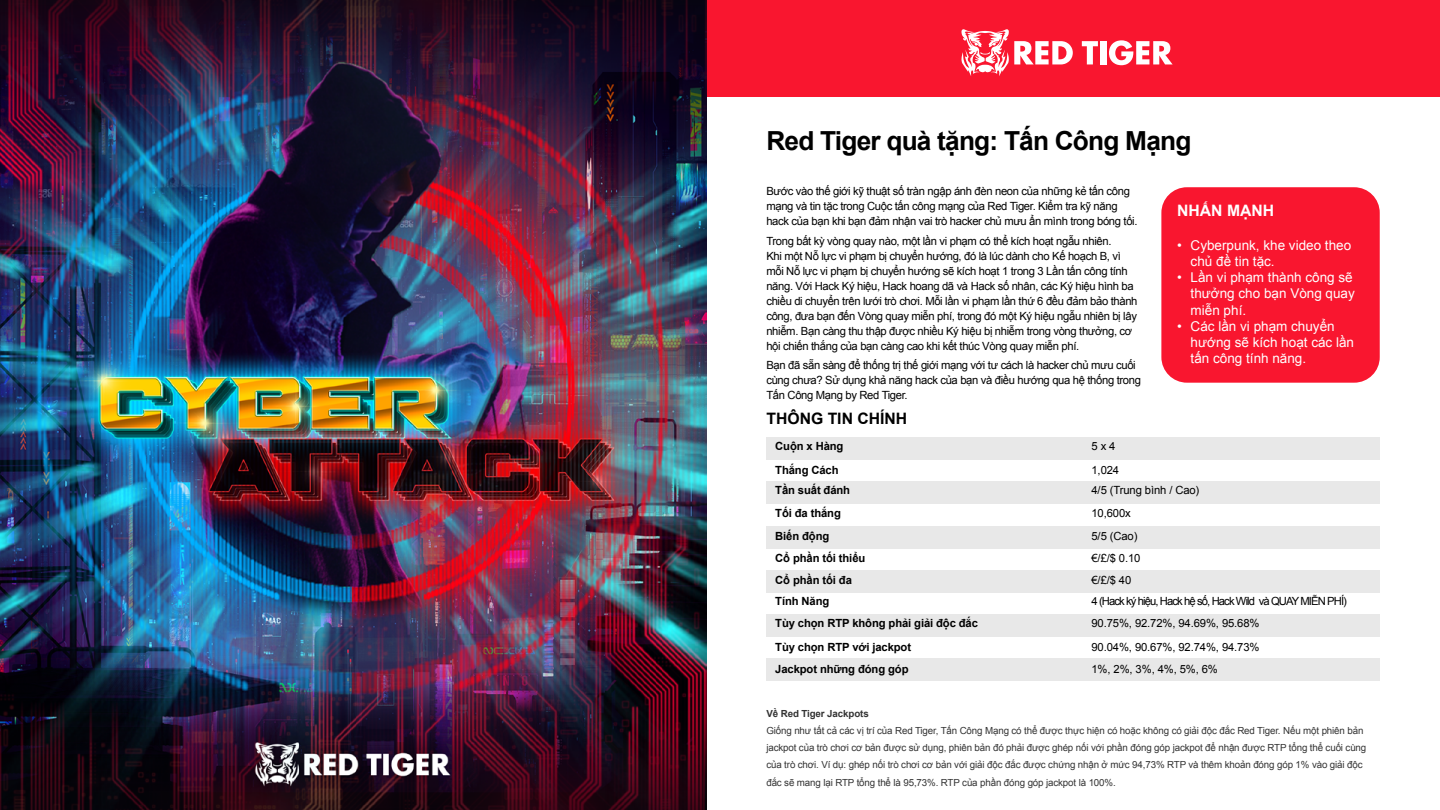
<style>
.page{position:relative;width:1440px;height:810px;background:#fff}
.page>*{position:absolute;margin:0;border:0;box-sizing:border-box;transform-origin:0 0}
.t1{font:700 26.25px "Arial";letter-spacing:-.03em;color:#000}
.t2{font:700 15.75px "Arial";color:#000}
.t3{font:700 15.75px "Arial";color:#fff}
.t4{font:13.5px/16.2px "Arial";color:#fff}
.t5{font:11.25px/15px "Arial";letter-spacing:-.03em;color:#000}
.t6{font:700 11.25px "Arial";letter-spacing:-.01em;color:#000}
.t7{font:11.25px "Arial";letter-spacing:-.01em;color:#000}
.t8{font:11.25px "Arial";letter-spacing:-.08em;color:#000}
.t9{font:9.75px/17.2px "Arial";letter-spacing:-.015em;color:#333}
.t10{font:700 9.75px "Arial";letter-spacing:-.01em;color:#333}
</style>
<div class="page">
<div style="left:706px;top:0;width:734px;height:96px;background:#f9162f"></div>
<svg style="left:961px;top:29px;width:112px;height:47px"></svg>
<svg style="left:1082px;top:41px;width:16px;height:23px"></svg>
<div style="left:1100px;top:41px;width:6px;height:23px;background:#fff"></div>
<svg style="left:1109px;top:40px;width:64px;height:25px"></svg>
<img style="left:0;top:0;width:706px;height:810px">
<div style="left:766px;top:438px;width:614px;height:22px;background:#e8e8e8"></div>
<div style="left:766px;top:570px;width:614px;height:22px;background:#e8e8e8"></div>
<div style="left:766px;top:482px;width:614px;height:22px;background:#e8e8e8"></div>
<div style="left:766px;top:526px;width:614px;height:22px;background:#e8e8e8"></div>
<div style="left:766px;top:615px;width:614px;height:22px;background:#e8e8e8"></div>
<div style="left:766px;top:659px;width:614px;height:22px;background:#e8e8e8"></div>
<div style="left:1161px;top:187px;width:219px;height:196px;background:#f9162f;border-radius:26px"></div>
<h1 class="t1" style="left:766px;top:123px;width:426px">Red Tiger quà tặng: Tấn Công Mạng</h1>
<p class="t5" style="left:766px;top:184px;width:373px">Bước vào thế giới kỹ thuật số tràn ngập ánh đèn neon của những kẻ tấn công mạng và tin tặc trong Cuộc tấn công mạng của Red Tiger. Kiểm tra kỹ năng hack của bạn khi bạn đảm nhận vai trò hacker chủ mưu ẩn mình trong bóng tối.</p>
<p class="t5" style="left:766px;top:233px;width:373px">Trong bất kỳ vòng quay nào, một lần vi phạm có thể kích hoạt ngẫu nhiên.<br>Khi một Nỗ lực vi phạm bị chuyển hướng, đó là lúc dành cho Kế hoạch B, vì mỗi Nỗ lực vi phạm bị chuyển hướng sẽ kích hoạt 1 trong 3 Lần tấn công tính năng. Với Hack Ký hiệu, Hack hoang dã và Hack số nhân, các Ký hiệu hình ba chiều di chuyển trên lưới trò chơi. Mỗi lần vi phạm lần thứ 6 đều đảm bảo thành công, đưa bạn đến Vòng quay miễn phí, trong đó một Ký hiệu ngẫu nhiên bị lây nhiễm. Bạn càng thu thập được nhiều Ký hiệu bị nhiễm trong vòng thưởng, cơ hội chiến thắng của bạn càng cao khi kết thúc Vòng quay miễn phí.</p>
<p class="t5" style="left:766px;top:358px;width:376px">Bạn đã sẵn sàng để thống trị thế giới mạng với tư cách là hacker chủ mưu cuối cùng chưa? Sử dụng khả năng hack của bạn và điều hướng qua hệ thống trong<br>Tấn Công Mạng by Red Tiger.</p>
<h2 class="t2" style="left:766px;top:408px;width:142px">THÔNG TIN CHÍNH</h2>
<p class="t6" style="left:775px;top:439px;width:70px">Cuộn x Hàng</p>
<p class="t6" style="left:775px;top:462px;width:65px">Thắng Cách</p>
<p class="t5" style="left:1092px;top:439px;width:25px">5 x 4</p>
<p class="t5" style="left:1092px;top:462px;width:29px">1,024</p>
<h2 class="t3" style="left:1177px;top:200px;width:99px">NHẤN MẠNH</h2>
<p class="t4" style="left:1191px;top:237px;width:162px;text-indent:-14px">• Cyberpunk, khe video theo chủ đề tin tặc.</p>
<p class="t4" style="left:1191px;top:269px;width:166px;text-indent:-14px">• Lần vi phạm thành công sẽ thưởng cho bạn Vòng quay miễn phí.</p>
<p class="t4" style="left:1191px;top:318px;width:165px;text-indent:-14px">• Các lần vi phạm chuyển hướng sẽ kích hoạt các lần tấn công tính năng.</p>
<p class="t6" style="left:775px;top:483px;width:76px">Tần suất đánh</p>
<p class="t7" style="left:1092px;top:483px;width:109px">4/5 (Trung bình / Cao)</p>
<p class="t6" style="left:775px;top:505px;width:67px">Tối đa thắng</p>
<p class="t5" style="left:1092px;top:505px;width:41px">10,600x</p>
<p class="t6" style="left:775px;top:529px;width:56px">Biến động</p>
<p class="t5" style="left:1092px;top:529px;width:47px">5/5 (Cao)</p>
<p class="t6" style="left:775px;top:550px;width:92px">Cổ phần tối thiểu</p>
<p class="t5" style="left:1092px;top:550px;width:51px">€/£/$ 0.10</p>
<p class="t6" style="left:775px;top:572px;width:78px">Cổ phần tối đa</p>
<p class="t5" style="left:1092px;top:572px;width:41px">€/£/$ 40</p>
<p class="t6" style="left:775px;top:594px;width:56px">Tính Năng</p>
<p class="t8" style="left:1092px;top:594px;width:257px">4 (Hack ký hiệu, Hack hệ số, Hack Wild và QUAY MIỄN PHÍ)</p>
<p class="t6" style="left:775px;top:616px;width:204px">Tùy chọn RTP không phải giải độc đắc</p>
<p class="t7" style="left:1092px;top:616px;width:170px">90.75%, 92.72%, 94.69%, 95.68%</p>
<p class="t6" style="left:775px;top:639px;width:137px">Tùy chọn RTP với jackpot</p>
<p class="t7" style="left:1092px;top:639px;width:170px">90.04%, 90.67%, 92.74%, 94.73%</p>
<p class="t6" style="left:775px;top:662px;width:135px">Jackpot những đóng góp</p>
<p class="t5" style="left:1092px;top:662px;width:128px">1%, 2%, 3%, 4%, 5%, 6%</p>
<p class="t10" style="left:766px;top:707px;width:104px">Về Red Tiger Jackpots</p>
<p class="t9" style="left:766px;top:722px;width:601px">Giống như tất cả các vị trí của Red Tiger, Tấn Công Mạng có thể được thực hiện có hoặc không có giải độc đắc Red Tiger. Nếu một phiên bản jackpot của trò chơi cơ bản được sử dụng, phiên bản đó phải được ghép nối với phần đóng góp jackpot để nhận được RTP tổng thể cuối cùng của trò chơi. Ví dụ: ghép nối trò chơi cơ bản với giải độc đắc được chứng nhận ở mức 94,73% RTP và thêm khoản đóng góp 1% vào giải độc đắc sẽ mang lại RTP tổng thể là 95,73%. RTP của phần đóng góp jackpot là 100%.</p>
</div>
